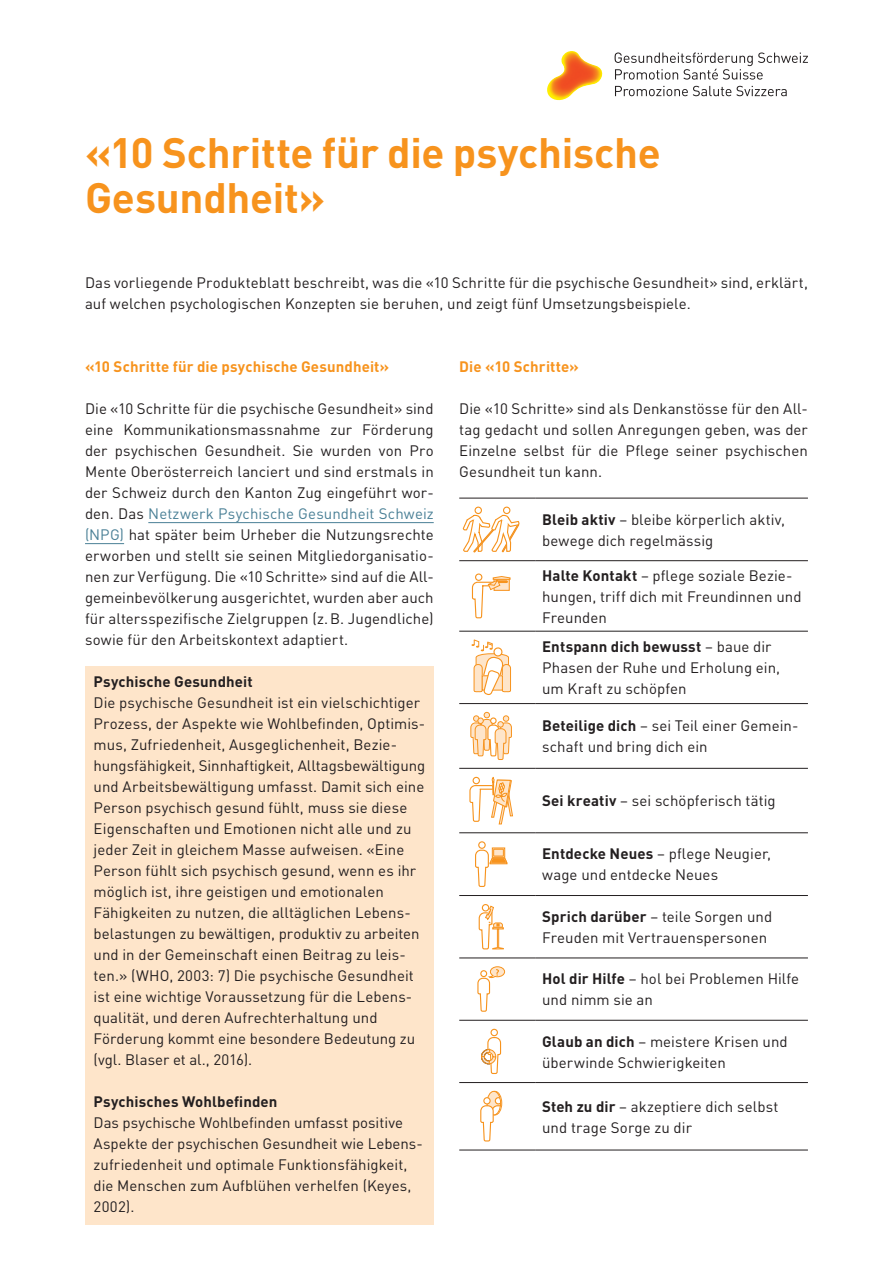
<style>
.page{position:relative;width:893px;height:1263px;background:#fff}
.page>*{position:absolute;margin:0;border:0;box-sizing:border-box;transform-origin:0 0}
.t1{font:700 42px/45px "DINOT";letter-spacing:-.005em;color:#f7931d}
.t2{font:15px/21px "DINOT";letter-spacing:.005em;color:#231f20}
.t3{font:700 15px "DINOT";letter-spacing:.01em;color:#f7931d}
.t4{font:700 15px "DINOT";letter-spacing:.01em;color:#231f20}
.s1{color:#4a8096}
.s2{font-weight:700}
</style>
<div class="page">
<hr style="left:148px;top:522px;width:286px;height:1px;background:#4a8096">
<hr style="left:85px;top:543px;width:39px;height:1px;background:#4a8096">
<img style="left:547px;top:51px;width:56px;height:50px">
<svg style="left:615px;top:52px;width:193px;height:28px"></svg>
<svg style="left:615px;top:86px;width:172px;height:10px"></svg>
<hr style="left:459px;top:631px;width:77px;height:1px;background:#231f20">
<hr style="left:536px;top:631px;width:272px;height:1px;background:#231f20">
<hr style="left:459px;top:703px;width:77px;height:1px;background:#231f20">
<hr style="left:536px;top:703px;width:272px;height:1px;background:#231f20">
<hr style="left:459px;top:768px;width:77px;height:1px;background:#231f20">
<hr style="left:536px;top:768px;width:272px;height:1px;background:#231f20">
<hr style="left:459px;top:832px;width:77px;height:1px;background:#231f20">
<hr style="left:536px;top:832px;width:272px;height:1px;background:#231f20">
<hr style="left:459px;top:895px;width:77px;height:1px;background:#231f20">
<hr style="left:536px;top:895px;width:272px;height:1px;background:#231f20">
<hr style="left:459px;top:958px;width:77px;height:1px;background:#231f20">
<hr style="left:536px;top:958px;width:272px;height:1px;background:#231f20">
<hr style="left:459px;top:1020px;width:77px;height:1px;background:#231f20">
<hr style="left:536px;top:1020px;width:272px;height:1px;background:#231f20">
<hr style="left:459px;top:1082px;width:77px;height:1px;background:#231f20">
<hr style="left:536px;top:1082px;width:272px;height:1px;background:#231f20">
<hr style="left:459px;top:1150px;width:77px;height:1px;background:#231f20">
<hr style="left:536px;top:1150px;width:272px;height:1px;background:#231f20">
<hr style="left:459px;top:560px;width:77px;height:1px;background:#231f20">
<hr style="left:536px;top:560px;width:272px;height:1px;background:#231f20">
<hr style="left:459px;top:498px;width:77px;height:1px;background:#231f20">
<hr style="left:536px;top:498px;width:272px;height:1px;background:#231f20">
<svg style="left:462px;top:506px;width:58px;height:47px"></svg>
<svg style="left:471px;top:573px;width:40px;height:46px"></svg>
<svg style="left:471px;top:639px;width:40px;height:56px"></svg>
<svg style="left:470px;top:712px;width:42px;height:48px"></svg>
<svg style="left:469px;top:776px;width:44px;height:48px"></svg>
<div style="left:478px;top:841px;width:8px;height:8px;border:1px solid #f7931d;border-radius:50%"></div>
<svg style="left:475px;top:842px;width:33px;height:45px"></svg>
<svg style="left:478px;top:904px;width:26px;height:46px"></svg>
<svg style="left:477px;top:966px;width:28px;height:46px"></svg>
<div style="left:490px;top:1029px;width:8px;height:7px;border:1px solid #f7931d;border-radius:50%"></div>
<svg style="left:481px;top:1036px;width:21px;height:38px"></svg>
<div style="left:488px;top:1091px;width:14px;height:24px;border:1px solid #f7931d;border-radius:50%"></div>
<svg style="left:487px;top:1091px;width:14px;height:24px"></svg>
<div style="left:487px;top:1091px;width:14px;height:24px;border:1px solid #f7931d;border-radius:50%"></div>
<svg style="left:480px;top:1097px;width:21px;height:45px"></svg>
<div style="left:85px;top:666px;width:349px;height:559px;background:#fee5ca"></div>
<h1 class="t1" style="left:85px;top:128px;width:577px">«10 Schritte für die psychische<br>Gesundheit»</h1>
<p class="t2" style="left:85px;top:271px;width:724px">Das vorliegende Produkteblatt beschreibt, was die «10 Schritte für die psychische Gesundheit» sind, erklärt, auf welchen psychologischen Konzepten sie beruhen, und zeigt fünf Umsetzungsbeispiele.</p>
<p class="t3" style="left:85px;top:356px;width:306px">«10 Schritte für die psychische Gesundheit»</p>
<p class="t2" style="left:85px;top:397px;width:350px;text-align:justify">Die «10 Schritte für die psychische Gesundheit» sind eine Kommunikationsmassnahme zur Förderung der psychischen Gesundheit. Sie wurden von Pro Mente Oberösterreich lanciert und sind erstmals in der Schweiz durch den Kanton Zug eingeführt wor&shy;den. Das <span class="s1">Netzwerk Psychische Gesundheit Schweiz (NPG)</span> hat später beim Urheber die Nutzungsrechte erworben und stellt sie seinen Mitgliedorganisatio&shy;nen zur Verfügung. Die «10 Schritte» sind auf die All&shy;gemeinbevölkerung ausgerichtet, wurden aber auch für altersspezifische Zielgruppen (z.B. Jugendliche) sowie für den Arbeitskontext adaptiert.</p>
<p class="t4" style="left:94px;top:671px;width:161px">Psychische Gesundheit</p>
<p class="t2" style="left:94px;top:691px;width:333px">Die psychische Gesundheit ist ein vielschichtiger Prozess, der Aspekte wie Wohlbefinden, Optimis&shy;mus, Zufriedenheit, Ausgeglichenheit, Bezie&shy;hungsfähigkeit, Sinnhaftigkeit, Alltagsbewältigung und Arbeitsbewältigung umfasst. Damit sich eine Person psychisch gesund fühlt, muss sie diese Eigenschaften und Emotionen nicht alle und zu jeder Zeit in gleichem Masse aufweisen. «Eine Person fühlt sich psychisch gesund, wenn es ihr möglich ist, ihre geistigen und emotionalen Fähigkeiten zu nutzen, die alltäglichen Lebens&shy;belastungen zu bewältigen, produktiv zu arbeiten und in der Gemeinschaft einen Beitrag zu leis&shy;ten.» (WHO, 2003: 7) Die psychische Gesundheit ist eine wichtige Voraussetzung für die Lebens&shy;qualität, und deren Aufrechterhaltung und Förderung kommt eine besondere Bedeutung zu (vgl. Blaser et al., 2016).</p>
<p class="t4" style="left:94px;top:1091px;width:185px">Psychisches Wohlbefinden</p>
<p class="t2" style="left:94px;top:1111px;width:328px">Das psychische Wohlbefinden umfasst positive Aspekte der psychischen Gesundheit wie Lebens&shy;zufriedenheit und optimale Funktionsfähigkeit, die Menschen zum Aufblühen verhelfen (Keyes, 2002).</p>
<p class="t3" style="left:459px;top:356px;width:121px">Die «10 Schritte»</p>
<p class="t2" style="left:459px;top:397px;width:350px;text-align:justify">Die «10 Schritte» sind als Denkanstösse für den All&shy;tag gedacht und sollen Anregungen geben, was der Einzelne selbst für die Pflege seiner psychischen Gesundheit tun kann.</p>
<p class="t2" style="left:542px;top:508px;width:244px"><span class="s2">Bleib aktiv</span> – bleibe körperlich aktiv, bewege dich regelmässig</p>
<p class="t2" style="left:542px;top:564px;width:261px"><span class="s2">Halte Kontakt</span> – pflege soziale Bezie&shy;hungen, triff dich mit Freundinnen und<br>Freunden</p>
<p class="t2" style="left:542px;top:635px;width:240px"><span class="s2">Entspann dich bewusst</span> – baue dir<br>Phasen der Ruhe und Erholung ein, um Kraft zu schöpfen</p>
<p class="t2" style="left:542px;top:715px;width:258px"><span class="s2">Beteilige dich</span> – sei Teil einer Gemein&shy;schaft und bring dich ein</p>
<p class="t2" style="left:542px;top:790px;width:235px"><span class="s2">Sei kreativ</span> – sei schöpferisch tätig</p>
<p class="t2" style="left:542px;top:843px;width:230px"><span class="s2">Entdecke Neues</span> – pflege Neugier, wage und entdecke Neues</p>
<p class="t2" style="left:542px;top:905px;width:232px"><span class="s2">Sprich darüber</span> – teile Sorgen und<br>Freuden mit Vertrauenspersonen</p>
<p class="t2" style="left:542px;top:968px;width:258px"><span class="s2">Hol dir Hilfe</span> – hol bei Problemen Hilfe und nimm sie an</p>
<p class="t2" style="left:542px;top:1030px;width:247px"><span class="s2">Glaub an dich</span> – meistere Krisen und überwinde Schwierigkeiten</p>
<p class="t2" style="left:542px;top:1095px;width:238px"><span class="s2">Steh zu dir</span> – akzeptiere dich selbst und trage Sorge zu dir</p>
</div>
